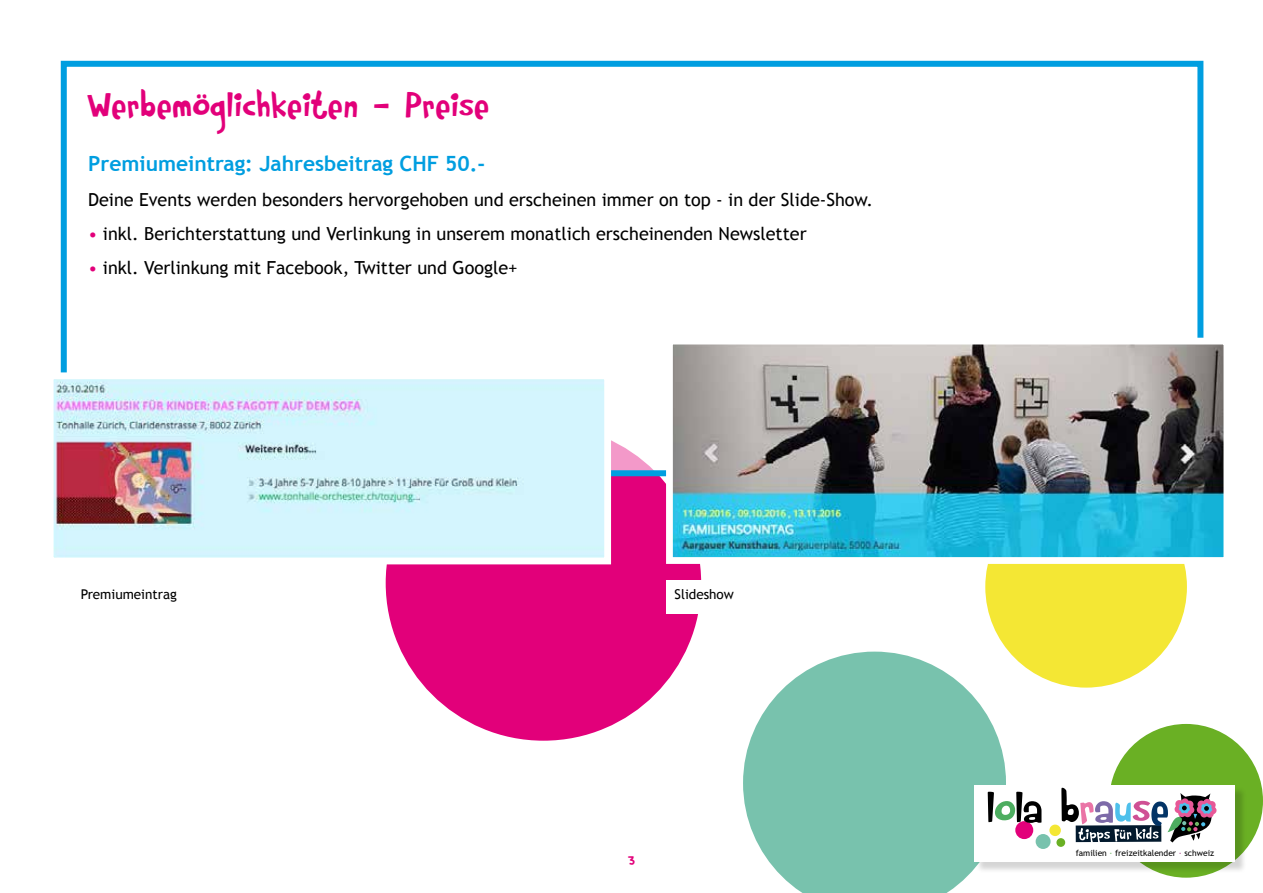
<style>
.page{position:relative;width:1263px;height:893px;background:#fff}
.page>*{position:absolute;margin:0;border:0;box-sizing:border-box;transform-origin:0 0}
.t1{font:37.5px "Rumpelstiltskin";color:#e2007a}
.t2{font:700 21px "Trebuchet MS";color:#009ee0}
.t3{font:18px "Trebuchet MS";color:#000}
.t4{font:16.5px "Rumpelstiltskin";color:#e2007a}
.t5{font:13.5px "Trebuchet MS";color:#000}
.t6{font:8.55px "Trebuchet MS";color:#000}
.s1{color:#e2007a}
.s2{color:#72b766}
.s3{color:#b25396}
</style>
<div class="page">
<svg style="left:743px;top:652px;width:263px;height:241px;fill:#78c2ad"></svg>
<div style="left:386px;top:425px;width:315px;height:316px;background:#e2007a;border-radius:50%"></div>
<div style="left:985px;top:486px;width:202px;height:202px;background:#f4e734;border-radius:50%"></div>
<div style="left:1109px;top:724px;width:154px;height:154px;background:#6ab024;border-radius:50%"></div>
<div style="left:666px;top:580px;width:247px;height:34px;background:#fff"></div>
<div style="left:61px;top:61px;width:1142px;height:415px;border:6px solid #009ee0"></div>
<div style="left:976px;top:787px;width:270px;height:87px;background:#000;opacity:.17"></div>
<div style="left:974px;top:786px;width:261px;height:76px;background:#fff"></div>
<div style="left:1036px;top:834px;width:14px;height:15px;background:#78c2ad;border-radius:50%"></div>
<div style="left:1015px;top:821px;width:18px;height:18px;background:#e2007a;border-radius:50%"></div>
<div style="left:1049px;top:825px;width:12px;height:11px;background:#f4e734;border-radius:50%"></div>
<div style="left:1056px;top:838px;width:9px;height:9px;background:#6ab024;border-radius:50%"></div>
<svg style="left:988px;top:792px;width:53px;height:31px"></svg>
<svg style="left:1061px;top:788px;width:155px;height:58px"></svg>
<img style="left:55px;top:380px;width:548px;height:176px">
<div style="left:47px;top:372px;width:564px;height:192px;border:7px solid #fff"></div>
<img style="left:674px;top:346px;width:548px;height:210px">
<div style="left:666px;top:338px;width:564px;height:226px;border:7px solid #fff"></div>
<h1 class="t1" style="left:88px;top:81px;width:403px">Werbemöglichkeiten - Preise</h1>
<p class="t2" style="left:88px;top:151px;width:399px">Premiumeintrag: Jahresbeitrag CHF 50.-</p>
<p class="t3" style="left:88px;top:189px;width:786px">Deine Events werden besonders hervorgehoben und erscheinen immer on top - in der Slide-Show.</p>
<p class="t3" style="left:88px;top:223px;width:720px"><span class="s1">•</span> inkl. Berichterstattung und Verlinkung in unserem monatlich erscheinenden Newsletter</p>
<p class="t3" style="left:88px;top:257px;width:431px"><span class="s1">•</span> inkl. Verlinkung mit Facebook, Twitter und Google+</p>
<p class="t5" style="left:81px;top:586px;width:98px">Premiumeintrag</p>
<p class="t5" style="left:674px;top:586px;width:61px">Slideshow</p>
<p class="t4" style="left:627px;top:848px;width:10px">3</p>
<p class="t6" style="left:1076px;top:848px;width:140px">familien <span class="s2">·</span> freizeitkalender <span class="s3">·</span> schweiz</p>
</div>
